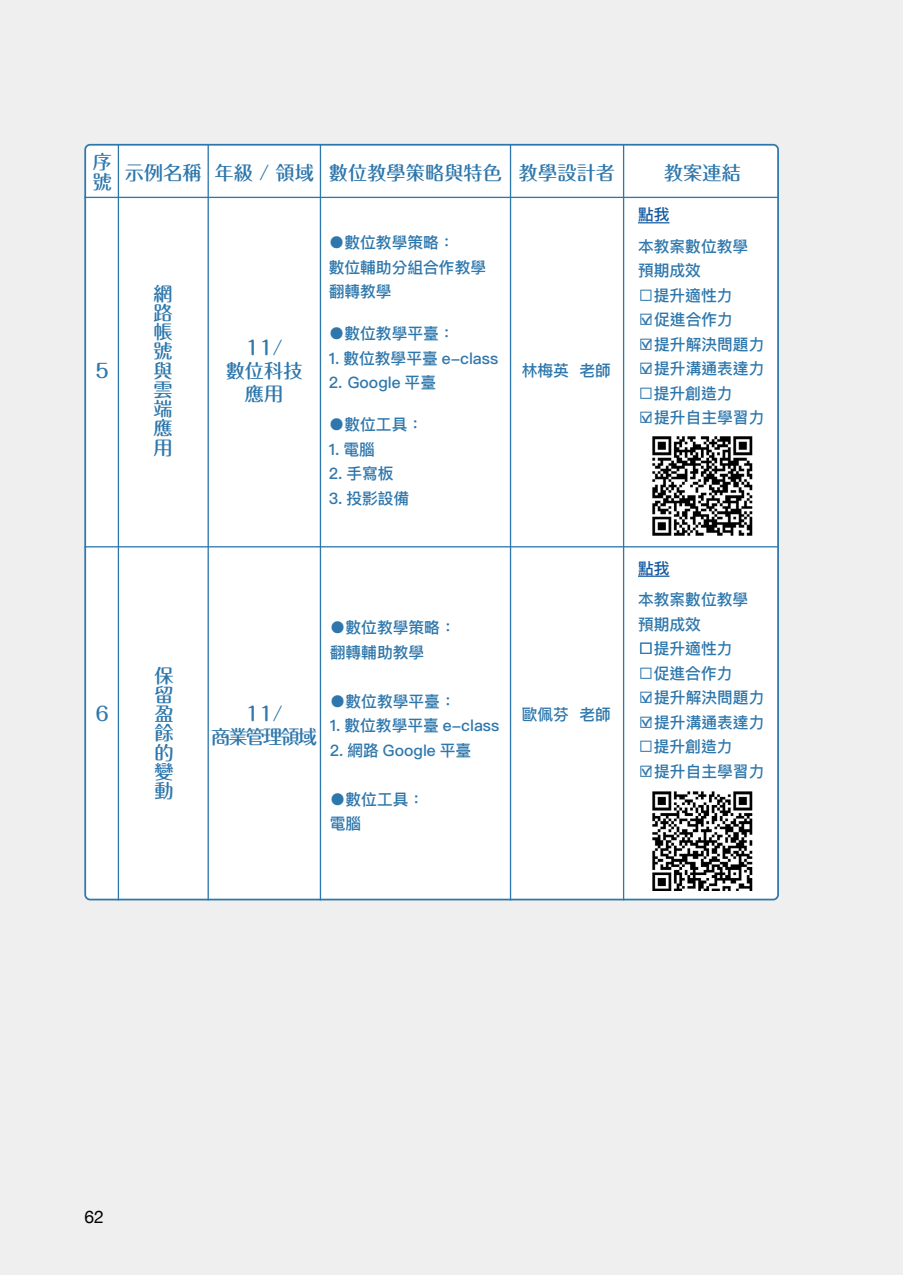
<style>
.page{position:relative;width:903px;height:1275px;background:#efefef}
.page>*{position:absolute;margin:0;border:0;box-sizing:border-box;transform-origin:0 0}
.t1{font:500 19.25px/19.2px "Maru Fo Pro";color:#2e77ac;text-align:justify}
.t2{font:17.5px "Helvetica Neue";color:#000}
.t3{font:500 15.75px/24.5px "Ping Fang TC";color:#2e77ac}
.t4{font:500 15.75px "Ping Fang TC";color:#15599f}
</style>
<div class="page">
<div style="left:85px;top:145px;width:693px;height:754px;background:#fff;border-radius:5px"></div>
<hr style="left:84px;top:197px;width:694px;height:1px;background:#2e77ac">
<hr style="left:84px;top:546px;width:694px;height:1px;background:#2e77ac">
<hr style="left:623px;top:145px;width:1px;height:755px;background:#2e77ac">
<hr style="left:118px;top:145px;width:1px;height:755px;background:#2e77ac">
<hr style="left:208px;top:145px;width:1px;height:755px;background:#2e77ac">
<hr style="left:320px;top:145px;width:1px;height:755px;background:#2e77ac">
<hr style="left:510px;top:145px;width:1px;height:755px;background:#2e77ac">
<hr style="left:638px;top:222px;width:31px;height:1px;background:#15599f">
<hr style="left:638px;top:576px;width:31px;height:1px;background:#15599f">
<img style="left:653px;top:792px;width:99px;height:99px">
<img style="left:653px;top:436px;width:99px;height:99px">
<p class="t1" style="left:93px;top:150px;width:20px">序號</p>
<p class="t1" style="left:96px;top:358px;width:15px">5</p>
<p class="t1" style="left:125px;top:161px;width:492px">示例名稱 年級 / 領域 數位教學策略與特色 教學設計者</p>
<p class="t1" style="left:664px;top:161px;width:78px">教案連結</p>
<p class="t1" style="left:153px;top:281px;width:20px">網路帳號與雲端應用</p>
<p class="t1" style="left:226px;top:333px;width:78px;line-height:23.1px;text-align:center">11/<br>數位科技應用</p>
<p class="t3" style="left:329px;top:230px;width:159px">●數位教學策略：<br>數位輔助分組合作教學翻轉教學</p>
<p class="t3" style="left:329px;top:321px;width:128px">●數位教學平臺：</p>
<p class="t3" style="left:329px;top:346px;width:171px">1. 數位教學平臺 e-class</p>
<p class="t3" style="left:329px;top:370px;width:109px">2. Google 平臺</p>
<p class="t3" style="left:329px;top:412px;width:96px">●數位工具：</p>
<p class="t3" style="left:329px;top:437px;width:48px">1. 電腦</p>
<p class="t3" style="left:329px;top:461px;width:66px">2. 手寫板</p>
<p class="t3" style="left:329px;top:486px;width:82px">3. 投影設備</p>
<p class="t3" style="left:522px;top:358px;width:91px">林梅英 老師</p>
<p class="t4" style="left:638px;top:205px;width:33px">點我</p>
<p class="t3" style="left:638px;top:234px;width:112px">本教案數位教學預期成效</p>
<p class="t3" style="left:638px;top:283px;width:96px">□提升適性力</p>
<p class="t3" style="left:638px;top:307px;width:96px">□促進合作力</p>
<p class="t3" style="left:638px;top:332px;width:128px">□提升解決問題力</p>
<p class="t3" style="left:638px;top:356px;width:128px">□提升溝通表達力</p>
<p class="t3" style="left:638px;top:381px;width:96px">□提升創造力</p>
<p class="t3" style="left:638px;top:405px;width:128px">□提升自主學習力</p>
<p class="t1" style="left:96px;top:702px;width:15px">6</p>
<p class="t1" style="left:155px;top:663px;width:20px">保留盈餘的變動</p>
<p class="t3" style="left:330px;top:615px;width:127px">●數位教學策略：翻轉輔助教學</p>
<p class="t3" style="left:330px;top:688px;width:127px">●數位教學平臺：</p>
<p class="t3" style="left:330px;top:713px;width:171px">1. 數位教學平臺 e-class</p>
<p class="t3" style="left:330px;top:737px;width:143px">2. 網路 Google 平臺</p>
<p class="t3" style="left:330px;top:786px;width:96px">●數位工具：電腦</p>
<p class="t1" style="left:246px;top:702px;width:38px">11/</p>
<p class="t3" style="left:522px;top:701px;width:91px">歐佩芬 老師</p>
<p class="t1" style="left:211px;top:725px;width:107px">商業管理領域</p>
<p class="t4" style="left:638px;top:558px;width:33px">點我</p>
<p class="t3" style="left:638px;top:587px;width:112px">本教案數位教學預期成效</p>
<p class="t3" style="left:638px;top:636px;width:96px">□提升適性力</p>
<p class="t3" style="left:638px;top:661px;width:96px">□促進合作力</p>
<p class="t3" style="left:638px;top:685px;width:128px">□提升解決問題力</p>
<p class="t3" style="left:638px;top:710px;width:128px">□提升溝通表達力</p>
<p class="t3" style="left:638px;top:734px;width:96px">□提升創造力</p>
<p class="t3" style="left:638px;top:759px;width:128px">□提升自主學習力</p>
<p class="t2" style="left:84px;top:1204px;width:21px">62</p>
</div>
